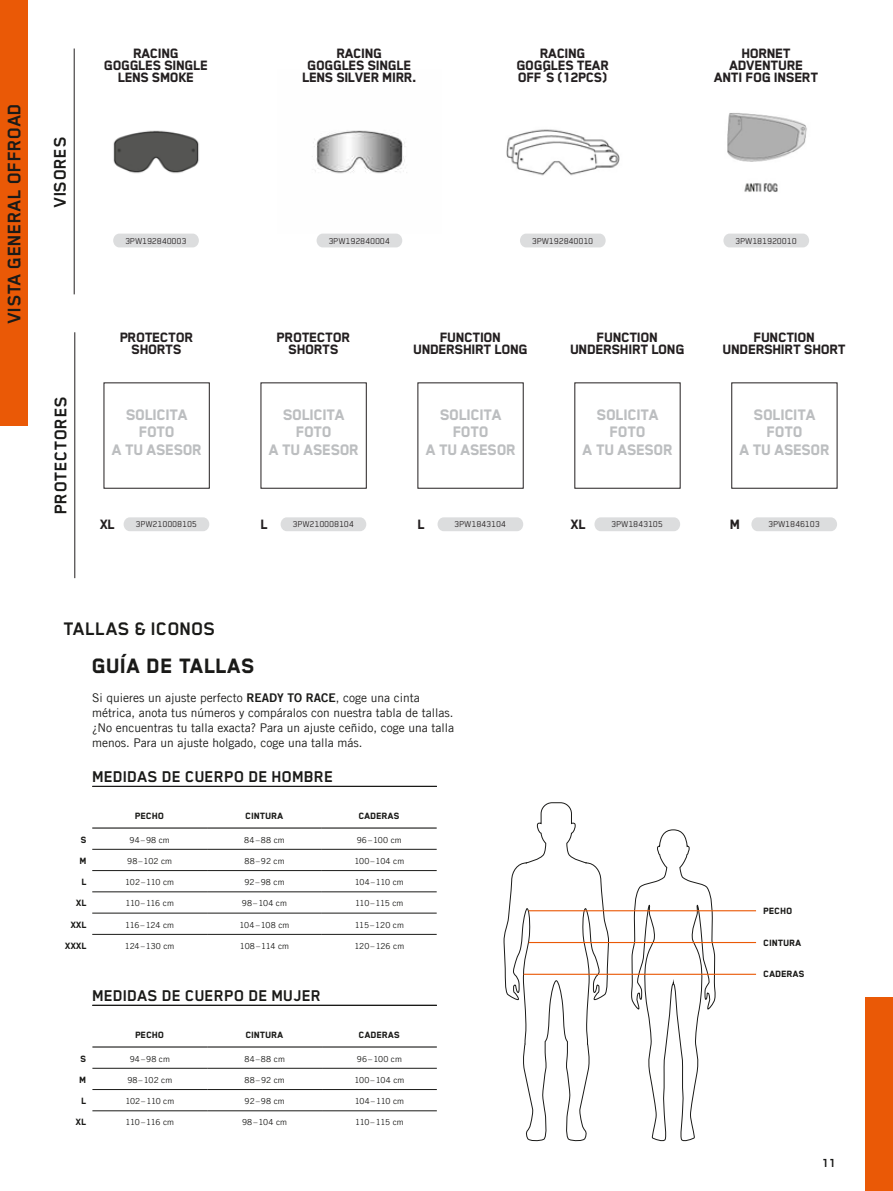
<style>
.page{position:relative;width:893px;height:1191px;background:#fff}
.page>*{position:absolute;margin:0;border:0;box-sizing:border-box;transform-origin:0 0}
.t1{font:800 24px "Blender Pro";letter-spacing:.01em;color:#1a1a18}
.t2{font:700 21px "Blender Pro";color:#1a1a18}
.t3{font:700 19.5px "Blender Pro";color:#1a1a18}
.t4{font:700 18px "Blender Pro";letter-spacing:-.01em;color:#1a1a18}
.t5{font:800 17.55px/17.5px "Blender Pro";letter-spacing:-.025em;color:#bcbec0;text-align:center}
.t6{font:800 15.6px/11.7px "Blender Pro";letter-spacing:-.025em;color:#231f20;text-align:center}
.t7{font:700 13.5px "Blender Pro";color:#1a1a18}
.t8{font:12px/15px "Trade Gothic LT Com";color:#1a1a18}
.t9{font:800 10.5px "Blender Pro";color:#1a1a18}
.t10{font:9.75px "Blender Pro";color:#231f20}
.t11{font:8.25px "Trade Gothic LT Com";color:#1a1a18}
.s1{font-family:"Trade Gothic LT Com Bd 2"}
</style>
<div class="page">
<svg style="left:631px;top:829px;width:85px;height:313px"></svg>
<svg style="left:503px;top:802px;width:106px;height:340px"></svg>
<hr style="left:529px;top:910px;width:227px;height:1px;background:#ea5906">
<hr style="left:529px;top:942px;width:227px;height:1px;background:#ea5906">
<hr style="left:523px;top:973px;width:233px;height:1px;background:#ea5906">
<svg style="left:92px;top:828px;width:345px;height:106px"></svg>
<hr style="left:92px;top:849px;width:115px;height:1px;background:#1a1a18">
<hr style="left:207px;top:849px;width:115px;height:1px;background:#1a1a18">
<hr style="left:322px;top:849px;width:115px;height:1px;background:#1a1a18">
<hr style="left:92px;top:870px;width:115px;height:1px;background:#1a1a18">
<hr style="left:207px;top:870px;width:115px;height:1px;background:#1a1a18">
<hr style="left:322px;top:870px;width:115px;height:1px;background:#1a1a18">
<hr style="left:92px;top:891px;width:115px;height:1px;background:#1a1a18">
<hr style="left:207px;top:891px;width:115px;height:1px;background:#1a1a18">
<hr style="left:322px;top:891px;width:115px;height:1px;background:#1a1a18">
<hr style="left:92px;top:913px;width:115px;height:1px;background:#1a1a18">
<hr style="left:207px;top:913px;width:115px;height:1px;background:#1a1a18">
<hr style="left:322px;top:913px;width:115px;height:1px;background:#1a1a18">
<hr style="left:92px;top:934px;width:115px;height:1px;background:#1a1a18">
<hr style="left:207px;top:934px;width:115px;height:1px;background:#1a1a18">
<hr style="left:322px;top:934px;width:115px;height:1px;background:#1a1a18">
<hr style="left:92px;top:827px;width:115px;height:1px;background:#1a1a18">
<hr style="left:207px;top:827px;width:115px;height:1px;background:#1a1a18">
<hr style="left:322px;top:827px;width:115px;height:1px;background:#1a1a18">
<hr style="left:92px;top:1046px;width:115px;height:1px;background:#1a1a18">
<hr style="left:207px;top:1046px;width:115px;height:1px;background:#1a1a18">
<hr style="left:322px;top:1046px;width:115px;height:1px;background:#1a1a18">
<hr style="left:92px;top:1068px;width:115px;height:1px;background:#1a1a18">
<hr style="left:207px;top:1068px;width:115px;height:1px;background:#1a1a18">
<hr style="left:322px;top:1068px;width:115px;height:1px;background:#1a1a18">
<hr style="left:92px;top:1089px;width:115px;height:1px;background:#1a1a18">
<hr style="left:207px;top:1089px;width:115px;height:1px;background:#1a1a18">
<hr style="left:322px;top:1089px;width:115px;height:1px;background:#1a1a18">
<hr style="left:92px;top:1110px;width:115px;height:1px;background:#1a1a18">
<hr style="left:207px;top:1110px;width:115px;height:1px;background:#1a1a18">
<hr style="left:322px;top:1110px;width:115px;height:1px;background:#1a1a18">
<hr style="left:92px;top:1004px;width:345px;height:2px;background:#1a1a18">
<hr style="left:92px;top:786px;width:345px;height:1px;background:#1a1a18">
<div style="left:0;top:0;width:28px;height:425px;background:#ea5906"></div>
<div style="left:865px;top:997px;width:28px;height:194px;background:#ea5906"></div>
<img style="left:113px;top:130px;width:86px;height:104px">
<div style="left:113px;top:234px;width:86px;height:13px;background:#dcddde;border-radius:7px"></div>
<img style="left:312px;top:130px;width:95px;height:44px">
<div style="left:317px;top:234px;width:85px;height:13px;background:#dcddde;border-radius:7px"></div>
<img style="left:506px;top:129px;width:114px;height:105px">
<div style="left:520px;top:234px;width:86px;height:13px;background:#dcddde;border-radius:7px"></div>
<img style="left:727px;top:113px;width:80px;height:79px">
<div style="left:723px;top:234px;width:86px;height:13px;background:#dcddde;border-radius:7px"></div>
<hr style="left:74px;top:49px;width:1px;height:245px;background:#231f20">
<hr style="left:74px;top:332px;width:1px;height:246px;background:#231f20">
<div style="left:124px;top:517px;width:85px;height:14px;background:#dcddde;border-radius:7px"></div>
<div style="left:281px;top:517px;width:85px;height:14px;background:#dcddde;border-radius:7px"></div>
<div style="left:438px;top:517px;width:85px;height:14px;background:#dcddde;border-radius:7px"></div>
<div style="left:594px;top:517px;width:86px;height:14px;background:#dcddde;border-radius:7px"></div>
<div style="left:751px;top:517px;width:86px;height:14px;background:#dcddde;border-radius:7px"></div>
<h2 class="t2" style="left:3px;top:323px;width:221px;rotate:-90deg">VISTA GENERAL OFFROAD</h2>
<h3 class="t3" style="left:49px;top:207px;width:72px;rotate:-90deg">VISORES</h3>
<h3 class="t6" style="left:104px;top:47px;width:106px">RACING<br>GOGGLES SINGLE<br>LENS SMOKE</h3>
<p class="t10" style="left:125px;top:235px;width:63px">3PW192840003</p>
<h3 class="t6" style="left:302px;top:47px;width:116px">RACING<br>GOGGLES SINGLE<br>LENS SILVER MIRR.</h3>
<p class="t10" style="left:329px;top:235px;width:63px">3PW192840004</p>
<h3 class="t6" style="left:517px;top:47px;width:94px">RACING<br>GOGGLES TEAR<br>OFF´S (12PCS)</h3>
<p class="t10" style="left:532px;top:235px;width:63px">3PW192840010</p>
<h3 class="t6" style="left:714px;top:47px;width:106px">HORNET<br>ADVENTURE<br>ANTI FOG INSERT</h3>
<p class="t10" style="left:736px;top:235px;width:63px">3PW181920010</p>
<h3 class="t3" style="left:50px;top:514px;width:119px;rotate:-90deg">PROTECTORES</h3>
<h3 class="t6" style="left:120px;top:331px;width:75px">PROTECTOR<br>SHORTS</h3>
<h3 class="t6" style="left:277px;top:331px;width:75px">PROTECTOR<br>SHORTS</h3>
<h3 class="t6" style="left:413px;top:331px;width:116px">FUNCTION<br>UNDERSHIRT LONG</h3>
<h3 class="t6" style="left:570px;top:331px;width:116px">FUNCTION<br>UNDERSHIRT LONG</h3>
<h3 class="t6" style="left:723px;top:331px;width:125px">FUNCTION<br>UNDERSHIRT SHORT</h3>
<h3 class="t5" style="left:112px;top:405px;width:92px">SOLICITA<br>FOTO<br>A TU ASESOR</h3>
<h3 class="t5" style="left:269px;top:405px;width:92px">SOLICITA<br>FOTO<br>A TU ASESOR</h3>
<h3 class="t5" style="left:426px;top:405px;width:92px">SOLICITA<br>FOTO<br>A TU ASESOR</h3>
<h3 class="t5" style="left:583px;top:405px;width:92px">SOLICITA<br>FOTO<br>A TU ASESOR</h3>
<h3 class="t5" style="left:740px;top:405px;width:92px">SOLICITA<br>FOTO<br>A TU ASESOR</h3>
<h3 class="t6" style="left:100px;top:518px;width:17px">XL</h3>
<p class="t10" style="left:136px;top:519px;width:63px">3PW210008105</p>
<h3 class="t6" style="left:261px;top:518px;width:9px">L</h3>
<p class="t10" style="left:293px;top:519px;width:63px">3PW210008104</p>
<h3 class="t6" style="left:418px;top:518px;width:9px">L</h3>
<p class="t10" style="left:455px;top:519px;width:53px">3PW1843104</p>
<h3 class="t6" style="left:571px;top:518px;width:17px">XL</h3>
<p class="t10" style="left:611px;top:519px;width:53px">3PW1843105</p>
<h3 class="t6" style="left:730px;top:518px;width:12px">M</h3>
<p class="t10" style="left:768px;top:519px;width:53px">3PW1846103</p>
<h2 class="t2" style="left:64px;top:617px;width:154px">TALLAS &amp; ICONOS</h2>
<h1 class="t1" style="left:92px;top:653px;width:164px">GUÍA DE TALLAS</h1>
<p class="t8" style="left:92px;top:690px;width:363px">Si quieres un ajuste perfecto <span class="s1">READY TO RACE</span>, coge una cinta métrica, anota tus números y compáralos con nuestra tabla de tallas. ¿No encuentras tu talla exacta? Para un ajuste ceñido, coge una talla menos. Para un ajuste holgado, coge una talla más.</p>
<h3 class="t4" style="left:92px;top:766px;width:243px">MEDIDAS DE CUERPO DE HOMBRE</h3>
<p class="t9" style="left:135px;top:810px;width:30px">PECHO</p>
<p class="t9" style="left:246px;top:810px;width:39px">CINTURA</p>
<p class="t9" style="left:359px;top:810px;width:43px">CADERAS</p>
<p class="t9" style="left:81px;top:834px;width:7px">S</p>
<p class="t11" style="left:130px;top:834px;width:42px">94–98 cm</p>
<p class="t11" style="left:244px;top:834px;width:42px">84–88 cm</p>
<p class="t11" style="left:357px;top:834px;width:47px">96–100 cm</p>
<p class="t9" style="left:80px;top:855px;width:8px">M</p>
<p class="t11" style="left:127px;top:856px;width:46px">98–102 cm</p>
<p class="t11" style="left:244px;top:856px;width:42px">88–92 cm</p>
<p class="t11" style="left:354px;top:856px;width:51px">100–104 cm</p>
<p class="t9" style="left:82px;top:876px;width:6px">L</p>
<p class="t11" style="left:125px;top:877px;width:50px">102–110 cm</p>
<p class="t11" style="left:244px;top:877px;width:42px">92–98 cm</p>
<p class="t11" style="left:355px;top:877px;width:51px">104–110 cm</p>
<p class="t9" style="left:76px;top:897px;width:12px">XL</p>
<p class="t11" style="left:125px;top:898px;width:50px">110– 116 cm</p>
<p class="t11" style="left:242px;top:898px;width:47px">98–104 cm</p>
<p class="t11" style="left:355px;top:898px;width:50px">110– 115 cm</p>
<p class="t9" style="left:71px;top:919px;width:17px">XXL</p>
<p class="t11" style="left:125px;top:919px;width:50px">116–124 cm</p>
<p class="t11" style="left:240px;top:919px;width:51px">104–108 cm</p>
<p class="t11" style="left:355px;top:919px;width:51px">115–120 cm</p>
<p class="t9" style="left:65px;top:940px;width:23px">XXXL</p>
<p class="t11" style="left:125px;top:941px;width:51px">124–130 cm</p>
<p class="t11" style="left:240px;top:941px;width:51px">108–114 cm</p>
<p class="t11" style="left:354px;top:941px;width:51px">120–126 cm</p>
<h3 class="t4" style="left:92px;top:985px;width:231px">MEDIDAS DE CUERPO DE MUJER</h3>
<p class="t9" style="left:135px;top:1029px;width:30px">PECHO</p>
<p class="t9" style="left:246px;top:1029px;width:39px">CINTURA</p>
<p class="t9" style="left:359px;top:1029px;width:43px">CADERAS</p>
<p class="t9" style="left:81px;top:1052px;width:7px">S</p>
<p class="t11" style="left:130px;top:1053px;width:42px">94–98 cm</p>
<p class="t11" style="left:244px;top:1053px;width:42px">84–88 cm</p>
<p class="t11" style="left:357px;top:1053px;width:47px">96–100 cm</p>
<p class="t9" style="left:79px;top:1074px;width:8px">M</p>
<p class="t11" style="left:127px;top:1075px;width:46px">98–102 cm</p>
<p class="t11" style="left:244px;top:1075px;width:42px">88–92 cm</p>
<p class="t11" style="left:354px;top:1075px;width:51px">100–104 cm</p>
<p class="t9" style="left:81px;top:1095px;width:6px">L</p>
<p class="t11" style="left:125px;top:1096px;width:50px">102–110 cm</p>
<p class="t11" style="left:245px;top:1096px;width:42px">92–98 cm</p>
<p class="t11" style="left:355px;top:1096px;width:51px">104–110 cm</p>
<p class="t9" style="left:76px;top:1116px;width:12px">XL</p>
<p class="t11" style="left:126px;top:1117px;width:50px">110– 116 cm</p>
<p class="t11" style="left:242px;top:1117px;width:47px">98–104 cm</p>
<p class="t11" style="left:355px;top:1117px;width:50px">110– 115 cm</p>
<p class="t9" style="left:764px;top:905px;width:30px">PECHO</p>
<p class="t9" style="left:764px;top:937px;width:39px">CINTURA</p>
<p class="t9" style="left:764px;top:968px;width:43px">CADERAS</p>
<h3 class="t7" style="left:822px;top:1155px;width:15px">11</h3>
</div>
